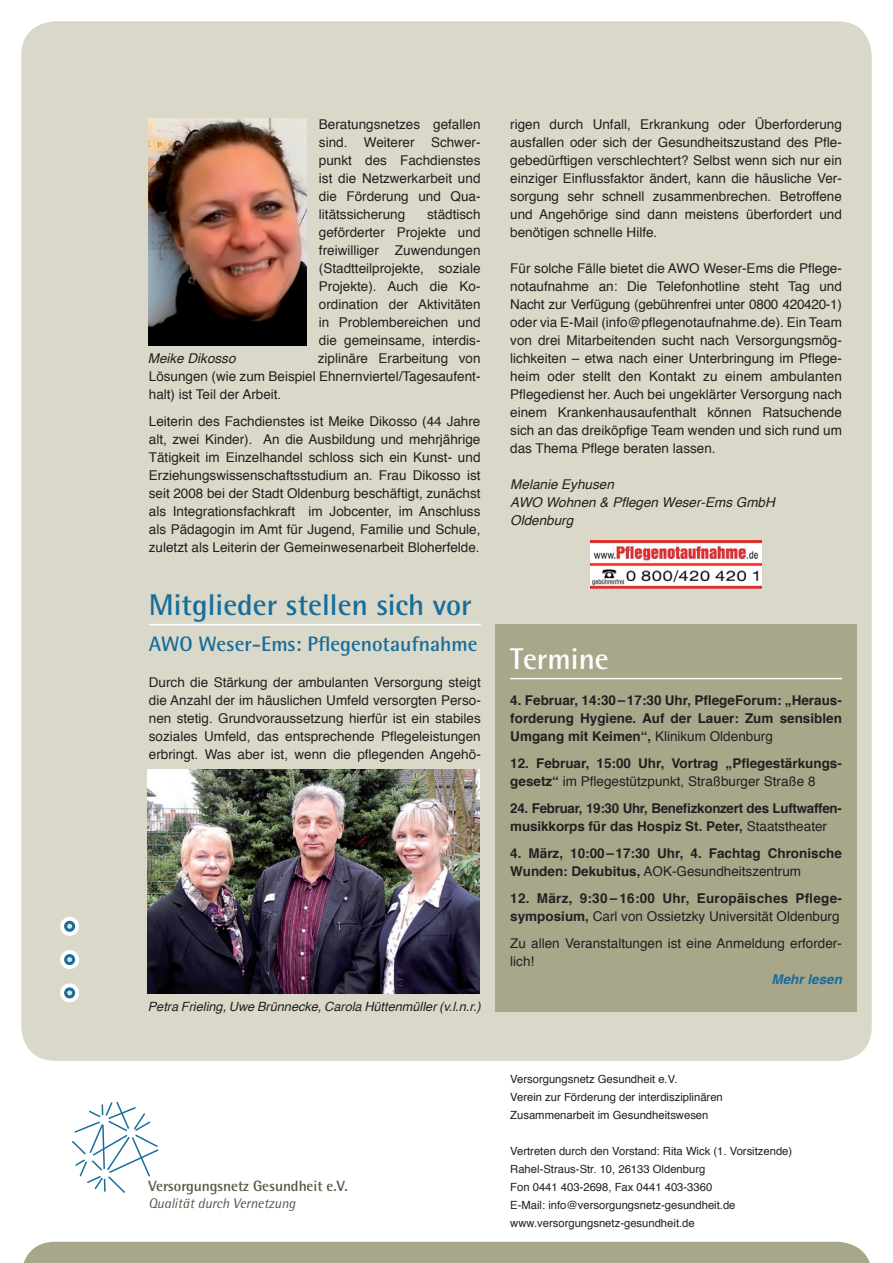
<style>
.page{position:relative;width:893px;height:1263px;background:#fff}
.page>*{position:absolute;margin:0;border:0;box-sizing:border-box;transform-origin:0 0}
.t1{font:700 30px "Rotis Semi Sans";color:#176d9b}
.t2{font:700 30px "Rotis Semi Sans";color:#fff}
.t3{font:700 21px "Rotis Semi Sans";color:#176d9b}
.t4{font:700 15px "Rotis Semi Sans";letter-spacing:-.005em;color:#585646}
.t5{font:italic 13.95px "Rotis Semi Sans";letter-spacing:-.005em;color:#585646}
.t6{font:13.5px/18px "Helvetica";color:#231f20;text-align:justify}
.t7{font:700 13.5px/18px "Helvetica";color:#231f20}
.t8{font:700 13.5px/18px "Helvetica";letter-spacing:-.02em;color:#231f20}
.t9{font:700 13.5px/18px "Helvetica";letter-spacing:.02em;color:#231f20}
.t10{font:italic 13.5px/18px "Helvetica";color:#231f20}
.t11{font:italic 700 13.5px "Helvetica";color:#176d9b}
.t12{font:italic 12.75px "Helvetica";color:#231f20}
.t13{font:11.25px/18px "Helvetica";color:#231f20}
.s1{font-weight:400}
</style>
<div class="page">
<div style="left:21px;top:21px;width:851px;height:1040px;background:#dad9c9;border-radius:34px"></div>
<div style="left:23px;top:1242px;width:847px;height:21px;background:#a9a78a"></div>
<svg style="left:72px;top:1101px;width:87px;height:92px"></svg>
<div style="left:84px;top:1152px;width:10px;height:10px;background:#fff;border-radius:50%"></div>
<div style="left:100px;top:1169px;width:10px;height:10px;background:#fff;border-radius:50%"></div>
<div style="left:126px;top:1128px;width:10px;height:10px;background:#fff;border-radius:50%"></div>
<div style="left:99px;top:1115px;width:10px;height:10px;background:#fff;border-radius:50%"></div>
<svg style="left:60px;top:917px;width:19px;height:19px"></svg>
<div style="left:66px;top:922px;width:8px;height:8px;background:#e2e1d5;border-radius:50%"></div>
<div style="left:64px;top:921px;width:11px;height:11px;border:3px solid #176d9b;border-radius:50%"></div>
<svg style="left:60px;top:950px;width:19px;height:19px"></svg>
<div style="left:66px;top:955px;width:8px;height:8px;background:#e2e1d5;border-radius:50%"></div>
<div style="left:64px;top:954px;width:11px;height:11px;border:3px solid #176d9b;border-radius:50%"></div>
<svg style="left:60px;top:983px;width:19px;height:19px"></svg>
<div style="left:66px;top:989px;width:8px;height:8px;background:#e2e1d5;border-radius:50%"></div>
<div style="left:64px;top:987px;width:11px;height:11px;border:3px solid #176d9b;border-radius:50%"></div>
<div style="left:495px;top:624px;width:362px;height:387px;background:#a9a78a"></div>
<hr style="left:510px;top:678px;width:332px;height:1px;background:#fff">
<hr style="left:149px;top:624px;width:332px;height:1px;background:#fff">
<img style="left:591px;top:540px;width:170px;height:48px">
<img style="left:149px;top:118px;width:157px;height:227px">
<img style="left:148px;top:770px;width:331px;height:223px">
<p class="t6" style="left:319px;top:116px;width:163px">Beratungsnetzes gefallen sind. Weiterer Schwer&shy;punkt des Fachdienstes ist die Netzwerkarbeit und die Förderung und Qua&shy;litätssicherung</p>
<p class="t6" style="left:427px;top:206px;width:55px">städtisch</p>
<p class="t6" style="left:319px;top:224px;width:163px">geförderter Projekte und</p>
<p class="t6" style="left:319px;top:242px;width:163px">freiwilliger Zuwendungen</p>
<p class="t6" style="left:319px;top:260px;width:163px">(Stadtteilprojekte, soziale</p>
<p class="t6" style="left:319px;top:278px;width:163px">Projekte). Auch die Ko-</p>
<p class="t6" style="left:319px;top:296px;width:163px">ordination der Aktivitäten</p>
<p class="t6" style="left:319px;top:314px;width:163px">in Problembereichen und</p>
<p class="t6" style="left:319px;top:332px;width:163px">die gemeinsame, interdis-</p>
<p class="t6" style="left:318px;top:350px;width:164px">ziplinäre Erarbeitung von</p>
<p class="t6" style="left:149px;top:368px;width:333px">Lösungen (wie zum Beispiel Ehnernviertel/Tagesaufent-</p>
<p class="t6" style="left:149px;top:386px;width:134px">halt) ist Teil der Arbeit.</p>
<p class="t6" style="left:149px;top:413px;width:333px">Leiterin des Fachdienstes ist Meike Dikosso (44 Jahre alt, zwei Kinder). An die Ausbildung und mehrjährige Tätigkeit im Einzelhandel schloss sich ein Kunst- und Erziehungswissenschaftsstudium an. Frau Dikosso ist seit 2008 bei der Stadt Oldenburg beschäftigt, zunächst als Integrationsfachkraft im Jobcenter, im Anschluss als Pädagogin im Amt für Jugend, Familie und Schule, zuletzt als Leiterin der Gemeinwesenarbeit Bloherfelde.</p>
<p class="t10" style="left:148px;top:350px;width:89px">Meike Dikosso</p>
<h1 class="t1" style="left:149px;top:587px;width:324px">Mitglieder stellen sich vor</h1>
<h2 class="t3" style="left:149px;top:631px;width:330px">AWO Weser-Ems: Pflegenotaufnahme</h2>
<p class="t6" style="left:149px;top:674px;width:333px">Durch die Stärkung der ambulanten Versorgung steigt die Anzahl der im häuslichen Umfeld versorgten Perso&shy;nen stetig. Grundvoraussetzung hierfür ist ein stabiles soziales Umfeld, das entsprechende Pflegeleistungen erbringt. Was aber ist, wenn die pflegenden Angehö-</p>
<p class="t12" style="left:148px;top:997px;width:335px">Petra Frieling, Uwe Brünnecke, Carola Hüttenmüller (v.l.n.r.)</p>
<p class="t4" style="left:148px;top:1177px;width:201px">Versorgungsnetz Gesundheit e.V.</p>
<p class="t5" style="left:148px;top:1195px;width:149px">Qualität durch Vernetzung</p>
<p class="t6" style="left:510px;top:116px;width:333px">rigen durch Unfall, Erkrankung oder Überforderung ausfallen oder sich der Gesundheitszustand des Pfle&shy;gebedürftigen verschlechtert? Selbst wenn sich nur ein einziger Einflussfaktor ändert, kann die häusliche Ver&shy;sorgung sehr schnell zusammenbrechen. Betroffene und Angehörige sind dann meistens überfordert und benötigen schnelle Hilfe.</p>
<p class="t6" style="left:510px;top:260px;width:333px">Für solche Fälle bietet die AWO Weser-Ems die Pflege&shy;notaufnahme an: Die Telefonhotline steht Tag und Nacht zur Verfügung (gebührenfrei unter 0800 420420-1) oder via E-Mail (info@pflegenotaufnahme.de). Ein Team von drei Mitarbeitenden sucht nach Versorgungsmög&shy;lichkeiten – etwa nach einer Unterbringung im Pflege&shy;heim oder stellt den Kontakt zu einem ambulanten Pflegedienst her. Auch bei ungeklärter Versorgung nach einem Krankenhausaufenthalt können Ratsuchende sich an das dreiköpfige Team wenden und sich rund um das Thema Pflege beraten lassen.</p>
<p class="t10" style="left:510px;top:476px;width:266px">Melanie Eyhusen<br>AWO Wohnen &amp; Pflegen Weser-Ems GmbH<br>Oldenburg</p>
<h1 class="t2" style="left:510px;top:641px;width:100px">Termine</h1>
<p class="t7" style="left:510px;top:692px;width:333px;text-align:justify">4. Februar, 14:30–17:30 Uhr, PflegeForum: „Heraus&shy;forderung Hygiene. Auf der Lauer: Zum sensiblen Umgang mit Keimen“, <span class="s1">Klinikum Oldenburg</span></p>
<p class="t7" style="left:510px;top:755px;width:333px">12. Februar, 15:00 Uhr, Vortrag „Pflegestärkungs&shy;gesetz“ <span class="s1">im Pflegestützpunkt, Straßburger Straße 8</span></p>
<p class="t8" style="left:510px;top:800px;width:333px">24. Februar, 19:30 Uhr, Benefizkonzert des Luftwaffen&shy;musikkorps für das Hospiz St. Peter, <span class="s1">Staatstheater</span></p>
<p class="t7" style="left:510px;top:845px;width:333px">4. März, 10:00–17:30 Uhr, 4. Fachtag Chronische<br>Wunden: Dekubitus, <span class="s1">AOK-Gesundheitszentrum</span></p>
<p class="t9" style="left:510px;top:890px;width:333px">12. März, 9:30 – 16:00 Uhr, Europäisches Pflege&shy;symposium, <span class="s1">Carl von Ossietzky Universität Oldenburg</span></p>
<p class="t6" style="left:510px;top:935px;width:333px">Zu allen Veranstaltungen ist eine Anmeldung erforder&shy;lich!</p>
<p class="t11" style="left:771px;top:968px;width:72px">Mehr lesen</p>
<p class="t13" style="left:510px;top:1071px;width:214px">Versorgungsnetz Gesundheit e. V.<br>Verein zur Förderung der interdisziplinären<br>Zusammenarbeit im Gesundheitswesen</p>
<p class="t13" style="left:510px;top:1143px;width:284px">Vertreten durch den Vorstand: Rita Wick (1. Vorsitzende)<br>Rahel-Straus-Str. 10, 26133 Oldenburg<br>Fon 0441 403-2698, Fax 0441 403-3360<br>E-Mail: info@versorgungsnetz-gesundheit.de www.versorgungsnetz-gesundheit.de</p>
</div>
